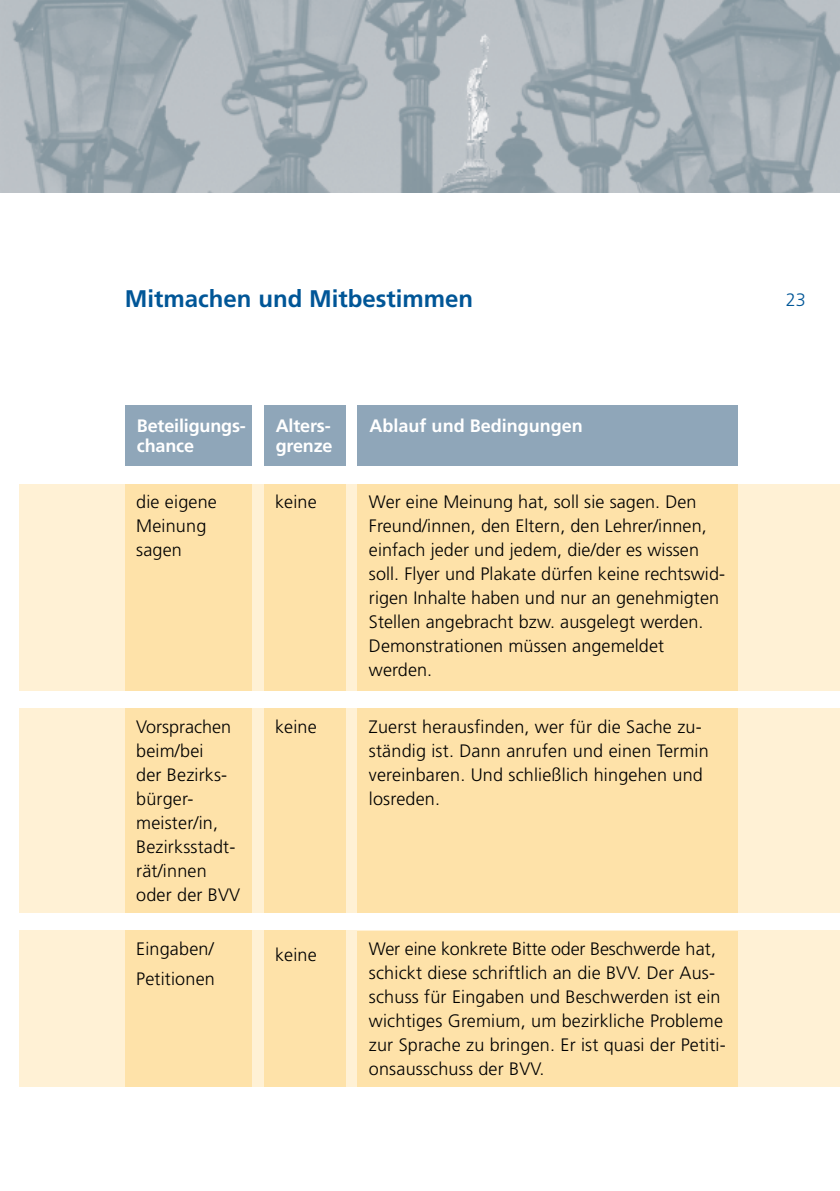
<style>
.page{position:relative;width:840px;height:1191px;background:#fff}
.page>*{position:absolute;margin:0;border:0;box-sizing:border-box;transform-origin:0 0}
.t1{font:700 24px "Frutiger";color:#005697}
.t2{font:300 18px/24px "Frutiger";letter-spacing:.01em;color:#000}
.t3{font:700 18px/20px "Frutiger";letter-spacing:-.01em;color:#fff}
.t4{font:300 18px "Frutiger";color:#005697}
</style>
<div class="page">
<div style="left:19px;top:484px;width:820px;height:206px;background:#fff1d5"></div>
<div style="left:19px;top:708px;width:820px;height:204px;background:#fff1d5"></div>
<div style="left:19px;top:930px;width:820px;height:156px;background:#fff1d5"></div>
<div style="left:357px;top:484px;width:380px;height:206px;background:#fee2a9"></div>
<div style="left:357px;top:708px;width:380px;height:204px;background:#fee2a9"></div>
<div style="left:357px;top:930px;width:380px;height:156px;background:#fee2a9"></div>
<div style="left:263px;top:484px;width:82px;height:206px;background:#fee2a9"></div>
<div style="left:263px;top:708px;width:82px;height:204px;background:#fee2a9"></div>
<div style="left:263px;top:930px;width:82px;height:156px;background:#fee2a9"></div>
<div style="left:125px;top:484px;width:126px;height:206px;background:#fee2a9"></div>
<div style="left:125px;top:708px;width:126px;height:204px;background:#fee2a9"></div>
<div style="left:125px;top:930px;width:126px;height:156px;background:#fee2a9"></div>
<div style="left:125px;top:406px;width:126px;height:60px;background:#8fa6b9"></div>
<div style="left:263px;top:406px;width:82px;height:60px;background:#8fa6b9"></div>
<div style="left:357px;top:406px;width:380px;height:60px;background:#8fa6b9"></div>
<img style="left:0;top:0;width:839px;height:192px">
<h1 class="t1" style="left:125px;top:285px;width:350px">Mitmachen und Mitbestimmen</h1>
<p class="t3" style="left:137px;top:415px;width:110px">Beteiligungs&shy;chance</p>
<p class="t3" style="left:275px;top:415px;width:58px">Alters&shy;grenze</p>
<p class="t3" style="left:369px;top:415px;width:215px">Ablauf und Bedingungen</p>
<p class="t2" style="left:136px;top:490px;width:82px">die eigene<br>Meinung sagen</p>
<p class="t2" style="left:275px;top:490px;width:43px">keine</p>
<p class="t2" style="left:136px;top:714px;width:106px">Vorsprachen beim/bei<br>der Bezirks&shy;bürger&shy;meister/in,<br>Bezirksstadt&shy;rät/innen oder der BVV</p>
<p class="t2" style="left:136px;top:934px;width:80px;line-height:29.6px">Eingaben/<br>Petitionen</p>
<p class="t2" style="left:275px;top:714px;width:43px">keine</p>
<p class="t2" style="left:275px;top:942px;width:43px">keine</p>
<p class="t2" style="left:369px;top:490px;width:357px">Wer eine Meinung hat, soll sie sagen. Den Freund/innen, den Eltern, den Lehrer/innen, einfach jeder und jedem, die/der es wissen soll. Flyer und Plakate dürfen keine rechtswid&shy;rigen Inhalte haben und nur an genehmigten Stellen angebracht bzw. ausgelegt werden.<br>Demonstrationen müssen angemeldet werden.</p>
<p class="t2" style="left:369px;top:714px;width:341px">Zuerst herausfinden, wer für die Sache zu&shy;ständig ist. Dann anrufen und einen Termin vereinbaren. Und schließlich hingehen und losreden.</p>
<p class="t2" style="left:369px;top:936px;width:358px">Wer eine konkrete Bitte oder Beschwerde hat, schickt diese schriftlich an die BVV. Der Aus&shy;schuss für Eingaben und Beschwerden ist ein wichtiges Gremium, um bezirkliche Probleme zur Sprache zu bringen. Er ist quasi der Petiti&shy;onsausschuss der BVV.</p>
<p class="t4" style="left:785px;top:290px;width:22px">23</p>
</div>
